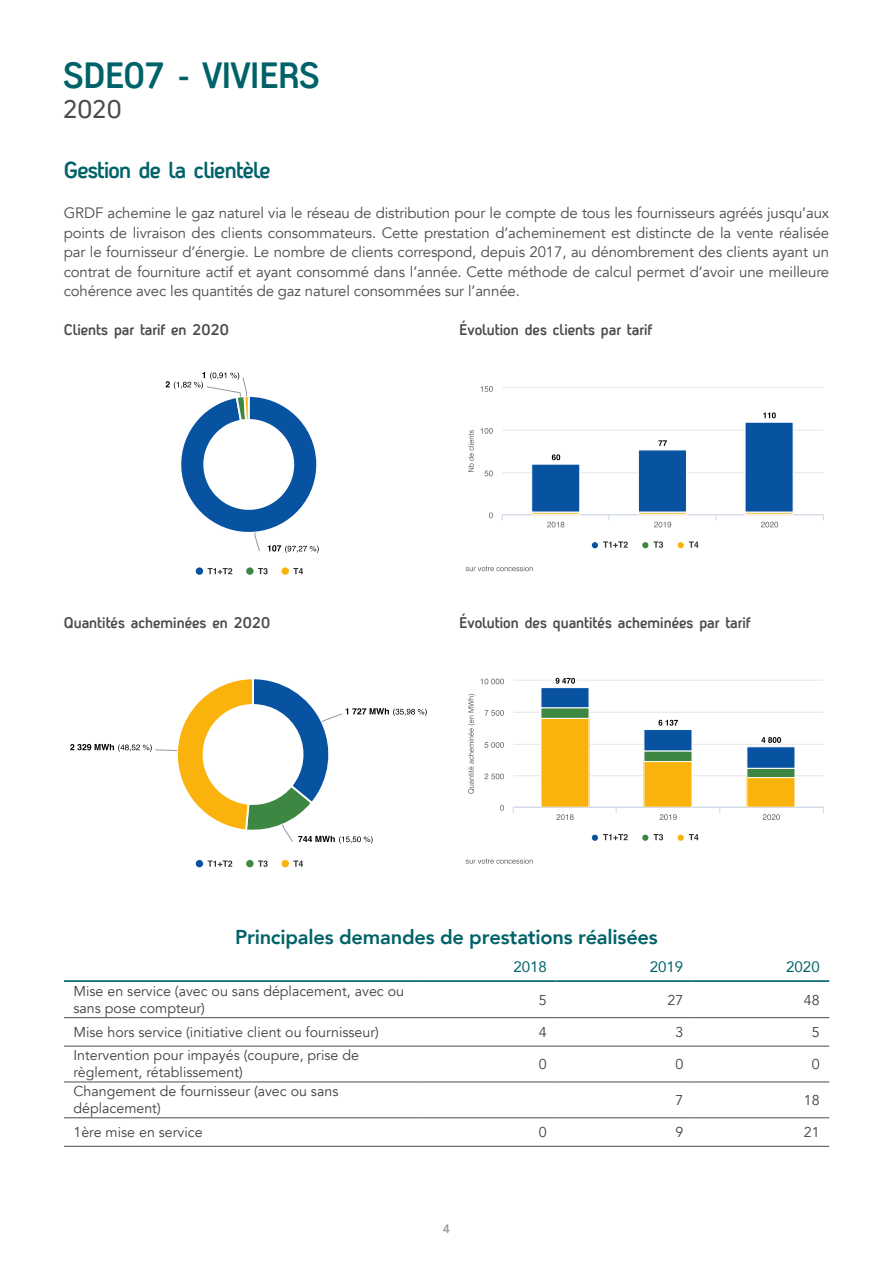
<style>
.page{position:relative;width:893px;height:1263px;background:#fff}
.page>*{position:absolute;margin:0;border:0;box-sizing:border-box;transform-origin:0 0}
.t1{font:700 35.55px "Antagometrica BTW01";letter-spacing:-.025em;color:#006269}
.t2{font:24.75px "Antagometrica BTW01 Regular 2";color:#4b4b4a}
.t3{font:700 22.5px "Antagometrica BTW01";letter-spacing:-.03em;color:#006269}
.t4{font:800 20.1px "Avenir";letter-spacing:-.01em;color:#006269}
.t5{font:15px/19.5px "Avenir";letter-spacing:-.01em;color:#4b4b4a;text-align:justify}
.t6{font:700 15px "Antagometrica BTW01";color:#4b4b4a}
.t7{font:15px "Avenir";color:#006269}
.t8{font:14.25px/16.8px "Avenir";color:#414042}
.t9{font:12px "Avenir";color:#9d9c9c}
</style>
<div class="page">
<svg style="left:208px;top:568px;width:24px;height:6px"></svg>
<div style="left:196px;top:567px;width:7px;height:8px;background:#0853a1;border-radius:50%"></div>
<svg style="left:258px;top:568px;width:10px;height:6px"></svg>
<div style="left:246px;top:567px;width:8px;height:8px;background:#3d8742;border-radius:50%"></div>
<svg style="left:293px;top:568px;width:10px;height:6px"></svg>
<div style="left:282px;top:567px;width:7px;height:8px;background:#fab30c;border-radius:50%"></div>
<svg style="left:166px;top:372px;width:153px;height:181px"></svg>
<hr style="left:502px;top:472px;width:321px;height:1px;background:#e6e6e6">
<hr style="left:502px;top:430px;width:321px;height:1px;background:#e6e6e6">
<hr style="left:502px;top:387px;width:321px;height:1px;background:#e6e6e6">
<hr style="left:502px;top:514px;width:321px;height:1px;background:#ccd6eb">
<svg style="left:468px;top:430px;width:6px;height:42px"></svg>
<div style="left:531px;top:464px;width:49px;height:48px;background:#0853a1"></div>
<div style="left:638px;top:450px;width:49px;height:62px;background:#0853a1;border:1px solid #fff"></div>
<div style="left:745px;top:422px;width:48px;height:90px;background:#0853a1"></div>
<div style="left:531px;top:512px;width:49px;height:2px;border:1px solid #fff"></div>
<div style="left:638px;top:512px;width:49px;height:2px;border:1px solid #fff"></div>
<div style="left:745px;top:512px;width:48px;height:2px;border:1px solid #fff"></div>
<svg style="left:466px;top:566px;width:67px;height:5px"></svg>
<svg style="left:551px;top:454px;width:10px;height:7px"></svg>
<svg style="left:658px;top:440px;width:9px;height:6px"></svg>
<svg style="left:763px;top:412px;width:13px;height:7px"></svg>
<svg style="left:592px;top:541px;width:36px;height:7px"></svg>
<svg style="left:642px;top:541px;width:21px;height:7px"></svg>
<svg style="left:678px;top:541px;width:20px;height:7px"></svg>
<svg style="left:547px;top:522px;width:17px;height:5px"></svg>
<svg style="left:654px;top:522px;width:17px;height:5px"></svg>
<svg style="left:761px;top:522px;width:17px;height:5px"></svg>
<svg style="left:489px;top:512px;width:4px;height:6px"></svg>
<svg style="left:484px;top:470px;width:9px;height:6px"></svg>
<svg style="left:481px;top:428px;width:12px;height:6px"></svg>
<svg style="left:481px;top:386px;width:12px;height:6px"></svg>
<svg style="left:208px;top:860px;width:24px;height:7px"></svg>
<div style="left:196px;top:860px;width:7px;height:7px;background:#0853a1;border-radius:50%"></div>
<svg style="left:258px;top:860px;width:10px;height:7px"></svg>
<div style="left:246px;top:860px;width:8px;height:7px;background:#3d8742;border-radius:50%"></div>
<svg style="left:293px;top:860px;width:10px;height:7px"></svg>
<div style="left:282px;top:860px;width:7px;height:7px;background:#fab30c;border-radius:50%"></div>
<svg style="left:70px;top:679px;width:357px;height:165px"></svg>
<hr style="left:513px;top:775px;width:310px;height:1px;background:#e6e6e6">
<hr style="left:513px;top:744px;width:310px;height:1px;background:#e6e6e6">
<hr style="left:513px;top:712px;width:310px;height:1px;background:#e6e6e6">
<hr style="left:513px;top:680px;width:310px;height:1px;background:#e6e6e6">
<hr style="left:513px;top:807px;width:310px;height:1px;background:#ccd6eb">
<svg style="left:468px;top:694px;width:7px;height:100px"></svg>
<div style="left:541px;top:687px;width:48px;height:21px;background:#0853a1;border:1px solid #fff"></div>
<div style="left:644px;top:729px;width:48px;height:22px;background:#0853a1;border:1px solid #fff"></div>
<div style="left:747px;top:746px;width:48px;height:23px;background:#0853a1;border:1px solid #fff"></div>
<div style="left:541px;top:708px;width:48px;height:11px;background:#3d8742"></div>
<div style="left:644px;top:751px;width:48px;height:11px;background:#3d8742"></div>
<div style="left:747px;top:768px;width:48px;height:10px;background:#3d8742;border:1px solid #fff"></div>
<div style="left:541px;top:718px;width:48px;height:89px;background:#fab30c"></div>
<div style="left:644px;top:761px;width:48px;height:46px;background:#fab30c"></div>
<div style="left:747px;top:778px;width:48px;height:29px;background:#fab30c"></div>
<div style="left:747px;top:777px;width:48px;height:30px;border:1px solid #fff"></div>
<svg style="left:466px;top:858px;width:67px;height:6px"></svg>
<svg style="left:555px;top:677px;width:21px;height:7px"></svg>
<svg style="left:658px;top:719px;width:21px;height:7px"></svg>
<svg style="left:761px;top:737px;width:20px;height:6px"></svg>
<svg style="left:592px;top:834px;width:36px;height:7px"></svg>
<svg style="left:642px;top:834px;width:21px;height:7px"></svg>
<svg style="left:678px;top:834px;width:20px;height:7px"></svg>
<svg style="left:556px;top:814px;width:18px;height:6px"></svg>
<svg style="left:660px;top:814px;width:17px;height:6px"></svg>
<svg style="left:763px;top:814px;width:17px;height:6px"></svg>
<svg style="left:500px;top:805px;width:4px;height:6px"></svg>
<svg style="left:484px;top:773px;width:20px;height:6px"></svg>
<svg style="left:484px;top:742px;width:20px;height:6px"></svg>
<svg style="left:484px;top:710px;width:20px;height:6px"></svg>
<svg style="left:481px;top:679px;width:23px;height:5px"></svg>
<svg style="left:64px;top:1018px;width:765px;height:128px"></svg>
<hr style="left:64px;top:980px;width:356px;height:2px;background:#006267">
<hr style="left:420px;top:980px;width:136px;height:2px;background:#006267">
<hr style="left:556px;top:980px;width:137px;height:2px;background:#006267">
<hr style="left:693px;top:980px;width:136px;height:2px;background:#006267">
<hr style="left:64px;top:1017px;width:356px;height:1px;background:#4d4d4f">
<hr style="left:420px;top:1017px;width:136px;height:1px;background:#4d4d4f">
<hr style="left:556px;top:1017px;width:137px;height:1px;background:#4d4d4f">
<hr style="left:693px;top:1017px;width:136px;height:1px;background:#4d4d4f">
<hr style="left:64px;top:1046px;width:356px;height:1px;background:#4d4d4f">
<hr style="left:420px;top:1046px;width:136px;height:1px;background:#4d4d4f">
<hr style="left:556px;top:1046px;width:137px;height:1px;background:#4d4d4f">
<hr style="left:693px;top:1046px;width:136px;height:1px;background:#4d4d4f">
<hr style="left:64px;top:1082px;width:356px;height:1px;background:#4d4d4f">
<hr style="left:420px;top:1082px;width:136px;height:1px;background:#4d4d4f">
<hr style="left:556px;top:1082px;width:137px;height:1px;background:#4d4d4f">
<hr style="left:693px;top:1082px;width:136px;height:1px;background:#4d4d4f">
<hr style="left:64px;top:1117px;width:356px;height:1px;background:#4d4d4f">
<hr style="left:420px;top:1117px;width:136px;height:1px;background:#4d4d4f">
<hr style="left:556px;top:1117px;width:137px;height:1px;background:#4d4d4f">
<hr style="left:693px;top:1117px;width:136px;height:1px;background:#4d4d4f">
<hr style="left:64px;top:1146px;width:356px;height:1px;background:#4d4d4f">
<hr style="left:420px;top:1146px;width:136px;height:1px;background:#4d4d4f">
<hr style="left:556px;top:1146px;width:137px;height:1px;background:#4d4d4f">
<hr style="left:693px;top:1146px;width:136px;height:1px;background:#4d4d4f">
<h1 class="t1" style="left:63px;top:54px;width:258px">SDE07 - VIVIERS</h1>
<h2 class="t2" style="left:63px;top:95px;width:60px">2020</h2>
<h3 class="t3" style="left:64px;top:157px;width:208px">Gestion de la clientèle</h3>
<p class="t5" style="left:64px;top:204px;width:767px">GRDF achemine le gaz naturel via le réseau de distribution pour le compte de tous les fournisseurs agréés jusqu’aux points de livraison des clients consommateurs. Cette prestation d’acheminement est distincte de la vente réalisée par le fournisseur d’énergie. Le nombre de clients correspond, depuis 2017, au dénombrement des clients ayant un contrat de fourniture actif et ayant consommé dans l’année. Cette méthode de calcul permet d’avoir une meilleure cohérence avec les quantités de gaz naturel consommées sur l’année.</p>
<p class="t6" style="left:64px;top:321px;width:167px">Clients par tarif en 2020</p>
<p class="t6" style="left:459px;top:321px;width:194px">Évolution des clients par tarif</p>
<p class="t6" style="left:64px;top:613px;width:208px">Quantités acheminées en 2020</p>
<p class="t6" style="left:459px;top:613px;width:293px">Évolution des quantités acheminées par tarif</p>
<h3 class="t4" style="left:235px;top:921px;width:424px">Principales demandes de prestations réalisées</h3>
<p class="t7" style="left:513px;top:955px;width:35px">2018</p>
<p class="t7" style="left:650px;top:955px;width:35px">2019</p>
<p class="t7" style="left:786px;top:955px;width:35px">2020</p>
<p class="t8" style="left:73px;top:983px;width:332px">Mise en service (avec ou sans déplacement, avec ou sans pose compteur)</p>
<p class="t8" style="left:539px;top:991px;width:9px">5</p>
<p class="t8" style="left:667px;top:991px;width:17px">27</p>
<p class="t8" style="left:804px;top:991px;width:17px">48</p>
<p class="t8" style="left:73px;top:1024px;width:307px">Mise hors service (initiative client ou fournisseur)</p>
<p class="t8" style="left:539px;top:1024px;width:9px">4</p>
<p class="t8" style="left:675px;top:1024px;width:9px">3</p>
<p class="t8" style="left:812px;top:1024px;width:9px">5</p>
<p class="t8" style="left:73px;top:1047px;width:287px">Intervention pour impayés (coupure, prise de règlement, rétablissement)</p>
<p class="t8" style="left:539px;top:1056px;width:9px">0</p>
<p class="t8" style="left:675px;top:1056px;width:9px">0</p>
<p class="t8" style="left:812px;top:1056px;width:9px">0</p>
<p class="t8" style="left:73px;top:1083px;width:266px">Changement de fournisseur (avec ou sans déplacement)</p>
<p class="t8" style="left:675px;top:1092px;width:9px">7</p>
<p class="t8" style="left:804px;top:1092px;width:17px">18</p>
<p class="t8" style="left:73px;top:1124px;width:131px">1ère mise en service</p>
<p class="t8" style="left:539px;top:1124px;width:9px">0</p>
<p class="t8" style="left:675px;top:1124px;width:9px">9</p>
<p class="t8" style="left:804px;top:1124px;width:17px">21</p>
<p class="t9" style="left:443px;top:1219px;width:8px">4</p>
</div>
